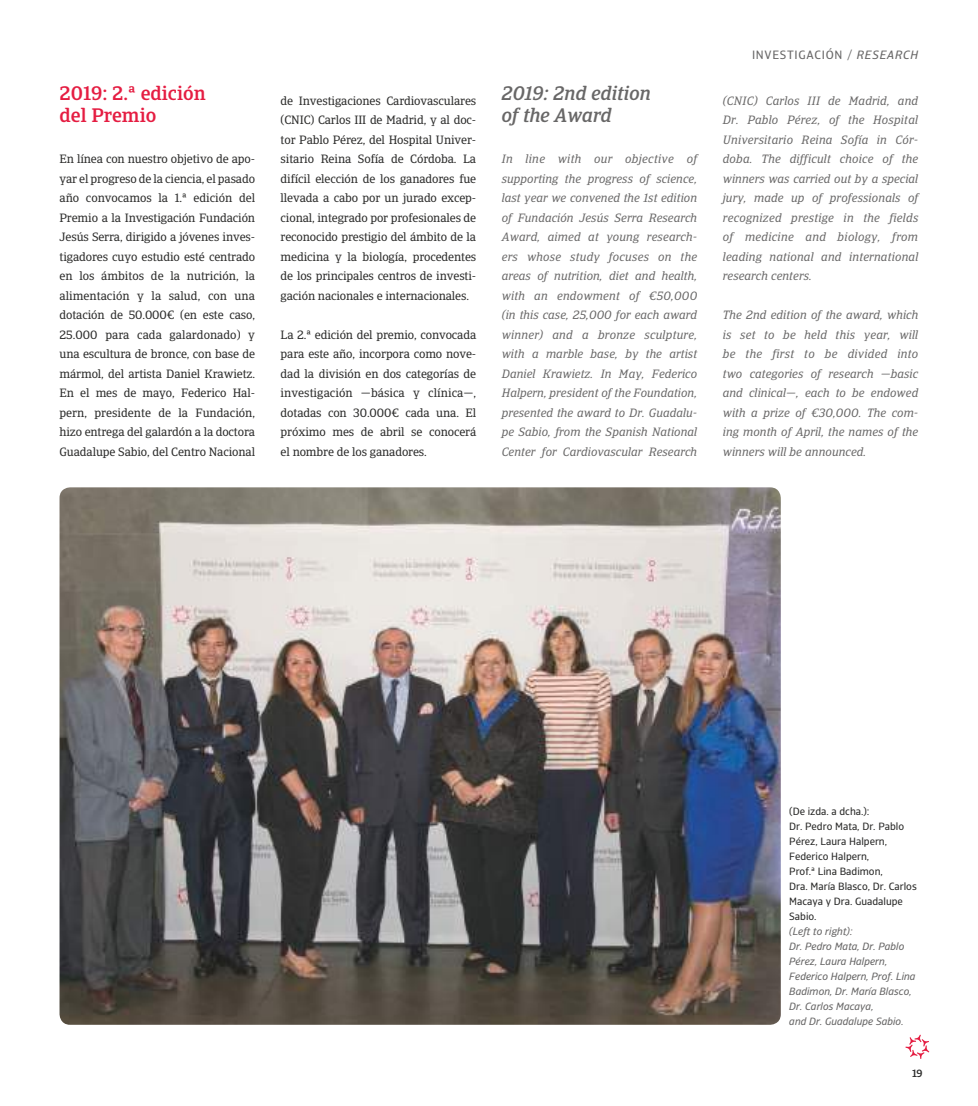
<style>
.page{position:relative;width:978px;height:1106px;background:#fff}
.page>*{position:absolute;margin:0;border:0;box-sizing:border-box;transform-origin:0 0}
.t1{font:italic 500 19.5px/22.5px "Catalana";color:#686767}
.t2{font:500 19.5px/22.5px "Catalana";color:#e51d42}
.t3{font:12px/19.5px "Catalana";letter-spacing:-.01em;color:#2b2b2a;text-align:justify}
.t4{font:italic 12px/19.5px "Catalana";letter-spacing:-.01em;color:#686767;text-align:justify}
.t5{font:12px "Catalana Sans";letter-spacing:.06em;color:#686767}
.t6{font:10.5px/15px "Catalana Sans";color:#2b2b2a}
.t7{font:italic 10.5px/15px "Catalana Sans";color:#686767}
.t8{font:500 10.5px "Catalana Sans";color:#2b2b2a}
.s1{font-style:italic}
</style>
<div class="page">
<svg style="left:905px;top:1034px;width:24px;height:24px"></svg>
<img style="left:60px;top:487px;width:721px;height:537px">
<h1 class="t2" style="left:60px;top:82px;width:148px">2019: 2.ª edición del Premio</h1>
<p class="t3" style="left:60px;top:149px;width:197px">En línea con nuestro objetivo de apo&shy;yar el progreso de la ciencia, el pasado año convocamos la 1.ª edición del Premio a la Investigación Fundación Jesús Serra, dirigido a jóvenes inves&shy;tigadores cuyo estudio esté centrado en los ámbitos de la nutrición, la alimentación y la salud, con una dotación de 50.000€ (en este caso, 25.000 para cada galardonado) y una escultura de bronce, con base de mármol, del artista Daniel Krawietz.<br>En el mes de mayo, Federico Hal&shy;pern, presidente de la Fundación, hizo entrega del galardón a la doctora Guadalupe Sabio, del Centro Nacional</p>
<p class="t3" style="left:281px;top:91px;width:197px">de Investigaciones Cardiovasculares (CNIC) Carlos III de Madrid, y al doc&shy;tor Pablo Pérez, del Hospital Univer&shy;sitario Reina Sofía de Córdoba. La difícil elección de los ganadores fue llevada a cabo por un jurado excep&shy;cional, integrado por profesionales de reconocido prestigio del ámbito de la medicina y la biología, procedentes de los principales centros de investi&shy;gación nacionales e internacionales.</p>
<p class="t3" style="left:281px;top:325px;width:197px">La 2.ª edición del premio, convocada para este año, incorpora como nove&shy;dad la división en dos categorías de investigación ―básica y clínica―, dotadas con 30.000€ cada una. El próximo mes de abril se conocerá el nombre de los ganadores.</p>
<h1 class="t1" style="left:502px;top:82px;width:151px">2019: 2nd edition of the Award</h1>
<p class="t4" style="left:502px;top:149px;width:197px">In line with our objective of supporting the progress of science, last year we convened the 1st edition of Fundación Jesús Serra Research Award, aimed at young research&shy;ers whose study focuses on the areas of nutrition, diet and health, with an endowment of €50,000 (in this case, 25,000 for each award winner) and a bronze sculpture, with a marble base, by the artist Daniel Krawietz. In May, Federico Halpern, president of the Foundation, presented the award to Dr. Guadalu&shy;pe Sabio, from the Spanish National Center for Cardiovascular Research</p>
<p class="t5" style="left:752px;top:48px;width:168px">INVESTIGACIÓN / <span class="s1">RESEARCH</span></p>
<p class="t4" style="left:723px;top:90px;width:197px">(CNIC) Carlos III de Madrid, and Dr. Pablo Pérez, of the Hospital Universitario Reina Sofía in Cór&shy;doba. The difficult choice of the winners was carried out by a special jury, made up of professionals of recognized prestige in the fields of medicine and biology, from leading national and international research centers.</p>
<p class="t4" style="left:723px;top:305px;width:197px">The 2nd edition of the award, which is set to be held this year, will be the first to be divided into two categories of research —basic and clinical—, each to be endowed with a prize of €30,000. The com&shy;ing month of April, the names of the winners will be announced.</p>
<p class="t6" style="left:789px;top:803px;width:129px">(De izda. a dcha.):<br>Dr. Pedro Mata, Dr. Pablo<br>Pérez, Laura Halpern,<br>Federico Halpern,<br>Prof.ª Lina Badimon,<br>Dra. María Blasco, Dr. Carlos<br>Macaya y Dra. Guadalupe<br>Sabio.</p>
<p class="t7" style="left:789px;top:923px;width:128px">(Left to right):<br>Dr. Pedro Mata, Dr. Pablo<br>Pérez, Laura Halpern,<br>Federico Halpern, Prof. Lina<br>Badimon, Dr. María Blasco,<br>Dr. Carlos Macaya,<br>and Dr. Guadalupe Sabio.</p>
<p class="t8" style="left:912px;top:1067px;width:12px">19</p>
</div>
